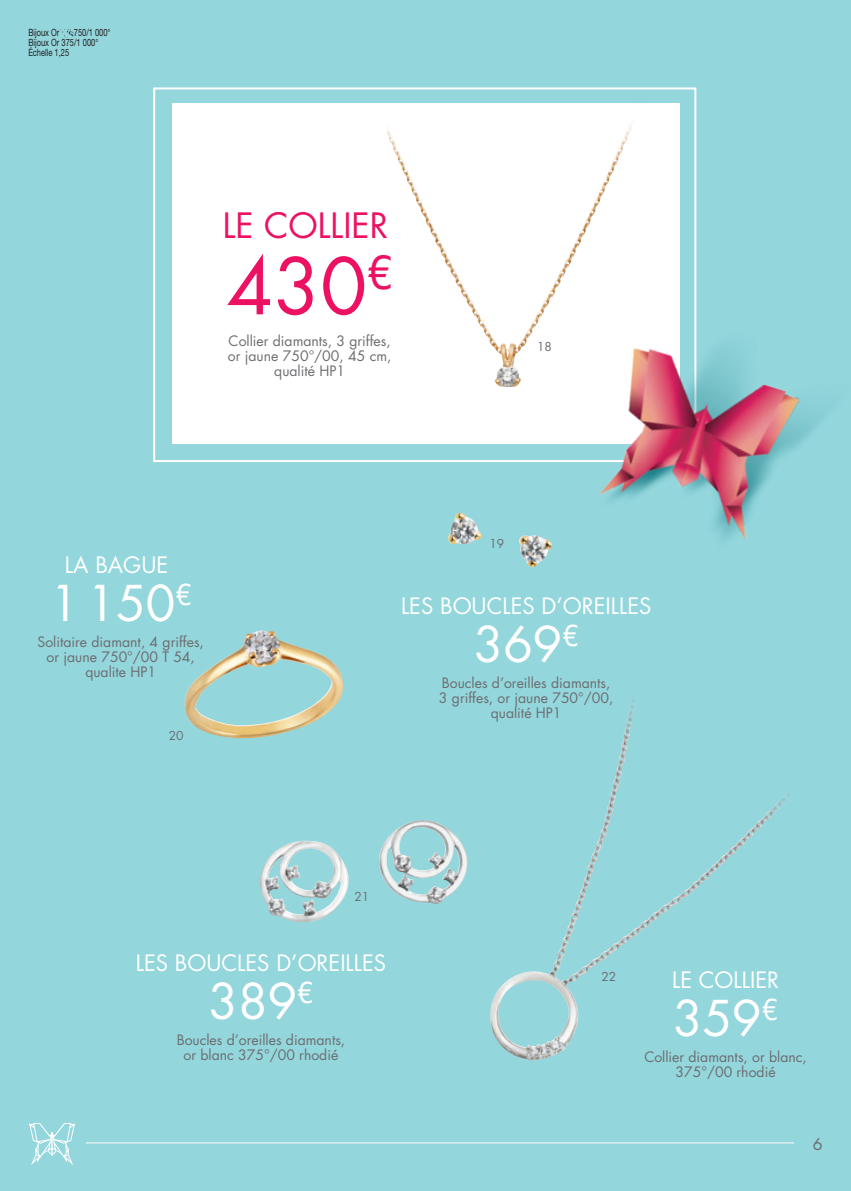
<style>
.page{position:relative;width:851px;height:1191px;background:#fff}
.page>*{position:absolute;margin:0;border:0;box-sizing:border-box;transform-origin:0 0}
.t1{font:75.8px "Futura Std";color:#ec1163}
.t2{font:48px "Futura Std";color:#fff}
.t3{font:34px "Futura Std";color:#ec1163}
.t4{font:22px "Futura Std";color:#fff}
.t5{font:16px "Futura Std";color:#6c6d70}
.t6{font:14px/15px "Futura Std";color:#6c6d70;text-align:center}
.t7{font:12px "Futura Std";color:#6c6d70}
.t8{font:10px/10px "Helvetica Neue LT Std";color:#231f20;scale:.75 1}
</style>
<div class="page">
<div style="left:0;top:0;width:850px;height:1191px;background:#93d6dc"></div>
<svg style="left:28px;top:1123px;width:48px;height:42px"></svg>
<div style="left:153px;top:87px;width:543px;height:375px;border:2px solid #fff"></div>
<div style="left:171px;top:103px;width:508px;height:340px;background:#fff"></div>
<img style="left:548px;top:222px;width:273px;height:318px">
<svg style="left:60px;top:29px;width:13px;height:9px"></svg>
<hr style="left:86px;top:1142px;width:708px;height:1px;background:#fff">
<img style="left:184px;top:630px;width:159px;height:108px">
<img style="left:448px;top:513px;width:104px;height:54px">
<img style="left:518px;top:123px;width:126px;height:224px">
<img style="left:260px;top:820px;width:208px;height:102px">
<img style="left:490px;top:700px;width:143px;height:360px">
<p class="t8" style="left:28px;top:27px;width:111px;text-indent:45px">750/1 000°<br>Bijoux Or 375/1 000°<br>Échelle 1,25</p>
<p class="t8" style="left:28px;top:27px;width:43px">Bijoux Or</p>
<h3 class="t3" style="left:223px;top:204px;width:167px">LE COLLIER</h3>
<h1 class="t1" style="left:227px;top:238px;width:167px">430<sup>€</sup></h1>
<p class="t6" style="left:228px;top:333px;width:165px">Collier diamants, 3 griffes, or jaune 750°/00, 45 cm, qualité HP1</p>
<p class="t7" style="left:537px;top:339px;width:16px">18</p>
<h3 class="t4" style="left:65px;top:551px;width:105px">LA BAGUE</h3>
<h2 class="t2" style="left:50px;top:573px;width:143px">1150<sup>€</sup></h2>
<p class="t6" style="left:38px;top:634px;width:168px">Solitaire diamant, 4 griffes, or jaune 750°/00 T 54, qualite HP1</p>
<p class="t7" style="left:169px;top:728px;width:16px">20</p>
<p class="t7" style="left:489px;top:536px;width:16px">19</p>
<h3 class="t4" style="left:401px;top:591px;width:252px">LES BOUCLES D’OREILLES</h3>
<h2 class="t2" style="left:473px;top:614px;width:106px">369<sup>€</sup></h2>
<p class="t6" style="left:439px;top:676px;width:176px">Boucles d’oreilles diamants,<br>3 griffes, or jaune 750°/00, qualité HP1</p>
<p class="t7" style="left:354px;top:889px;width:16px">21</p>
<h3 class="t4" style="left:136px;top:949px;width:252px">LES BOUCLES D’OREILLES</h3>
<h2 class="t2" style="left:208px;top:970px;width:106px">389<sup>€</sup></h2>
<p class="t6" style="left:177px;top:1032px;width:170px">Boucles d’oreilles diamants, or blanc 375°/00 rhodié</p>
<p class="t7" style="left:601px;top:969px;width:16px">22</p>
<h3 class="t4" style="left:672px;top:965px;width:108px">LE COLLIER</h3>
<h2 class="t2" style="left:673px;top:987px;width:106px">359<sup>€</sup></h2>
<p class="t6" style="left:644px;top:1049px;width:164px">Collier diamants, or blanc,<br>375°/00 rhodié</p>
<p class="t5" style="left:812px;top:1133px;width:11px">6</p>
</div>
